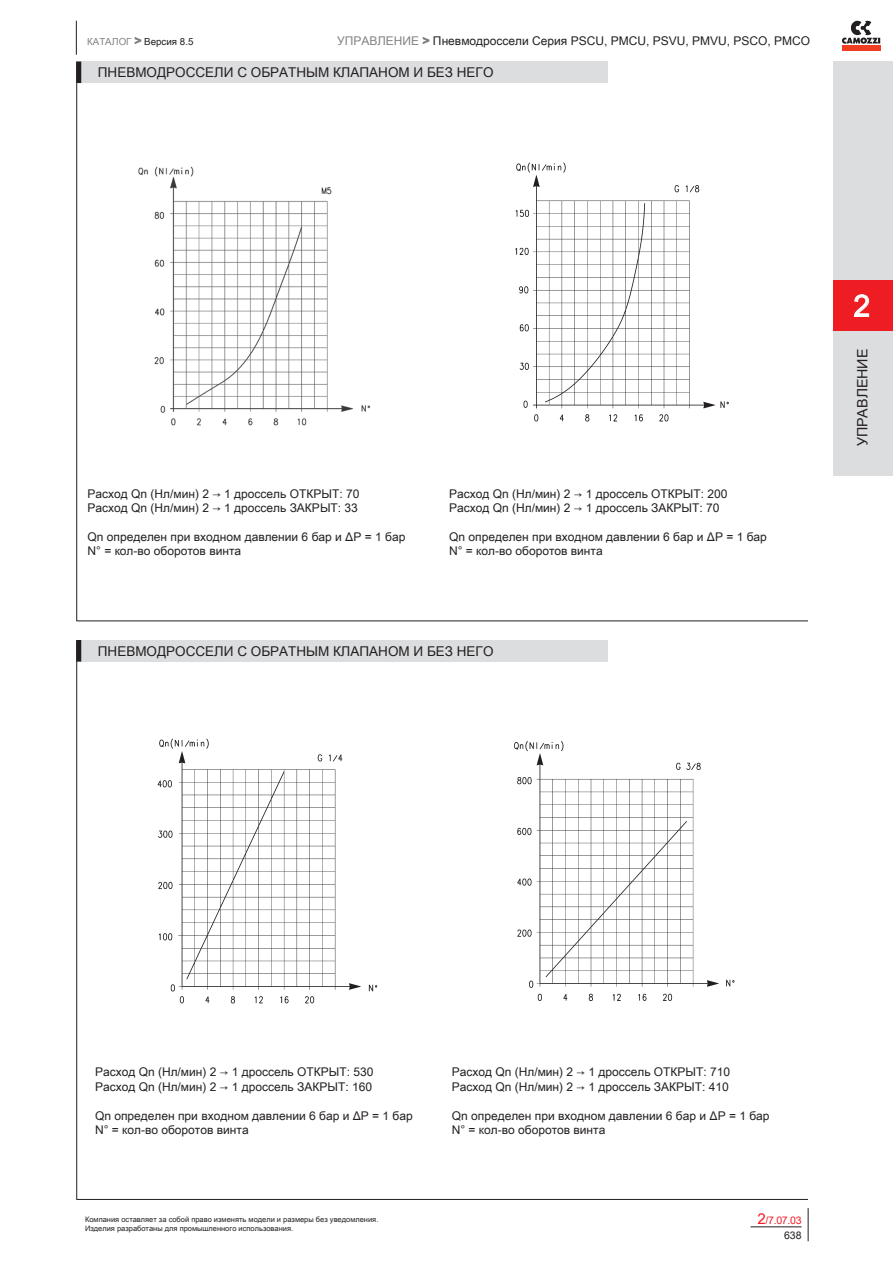
<style>
.page{position:relative;width:893px;height:1263px;background:#fff}
.page>*{position:absolute;margin:0;border:0;box-sizing:border-box;transform-origin:0 0}
.t1{font:30px "Arial Unicode MS";color:#fff}
.t2{font:14.25px "Arial Unicode MS";color:#231f20}
.t3{font:13.5px "Arial Unicode MS";color:#231f20}
.t4{font:12px/14.4px "Arial Unicode MS";color:#231f20}
.t5{font:10.5px "Arial Unicode MS";color:#ee1d23}
.t6{font:10.5px "Arial Unicode MS";color:#231f20}
.t7{font:9.75px "Arial Unicode MS";color:#231f20}
.t8{font:7.5px/9px "Arial Unicode MS";color:#231f20}
.s1{color:#808285}
.s2{font-size:12px;color:#808285}
.s3{font-size:15px}
</style>
<div class="page">
<svg style="left:423px;top:37px;width:7px;height:7px"></svg>
<svg style="left:135px;top:37px;width:6px;height:7px"></svg>
<hr style="left:808px;top:1208px;width:1px;height:33px;background:#231f20">
<hr style="left:76px;top:21px;width:1px;height:34px;background:#231f20">
<hr style="left:750px;top:1226px;width:51px;height:1px;background:#231f20">
<svg style="left:842px;top:21px;width:38px;height:23px"></svg>
<div style="left:842px;top:45px;width:38px;height:5px;background:#ef3e22"></div>
<hr style="left:77px;top:621px;width:731px;height:1px;background:#231f20">
<hr style="left:77px;top:1199px;width:731px;height:1px;background:#231f20">
<img style="left:515px;top:162px;width:214px;height:260px">
<img style="left:157px;top:738px;width:221px;height:266px">
<img style="left:514px;top:741px;width:221px;height:260px">
<img style="left:138px;top:166px;width:233px;height:260px">
<div style="left:77px;top:62px;width:531px;height:21px;background:#dcdddf"></div>
<div style="left:77px;top:62px;width:4px;height:21px;border:1px solid #231f20"></div>
<div style="left:77px;top:640px;width:531px;height:21px;background:#dcdddf"></div>
<div style="left:77px;top:640px;width:4px;height:21px;border:1px solid #231f20"></div>
<hr style="left:76px;top:62px;width:1px;height:559px;background:#231f20">
<hr style="left:76px;top:640px;width:1px;height:559px;background:#231f20">
<div style="left:833px;top:62px;width:60px;height:414px;background:#dcdddf"></div>
<div style="left:833px;top:281px;width:60px;height:50px;background:#ee1d23"></div>
<svg style="left:854px;top:294px;width:16px;height:23px"></svg>
<p class="t7" style="left:87px;top:34px;width:108px"><span class="s1">КАТАЛОГ</span> <span class="s2">&gt;</span> Версия 8.5</p>
<p class="t4" style="left:337px;top:33px;width:474px"><span class="s1">УПРАВЛЕНИЕ &gt;</span> Пневмодроссели Серия PSCU, PMCU, PSVU, PMVU, PSCO, PMCO</p>
<p class="t3" style="left:98px;top:63px;width:397px">ПНЕВМОДРОССЕЛИ С ОБРАТНЫМ КЛАПАНОМ И БЕЗ НЕГО</p>
<p class="t4" style="left:88px;top:486px;width:273px">Расход Qn (Нл/мин) 2 → 1 дроссель ОТКРЫТ: 70<br>Расход Qn (Нл/мин) 2 → 1 дроссель ЗАКРЫТ: 33</p>
<p class="t4" style="left:88px;top:529px;width:319px">Qn определен при входном давлении 6 бар и ΔP = 1 бар<br>N° = кол-во оборотов винта</p>
<p class="t4" style="left:449px;top:486px;width:280px">Расход Qn (Нл/мин) 2 → 1 дроссель ОТКРЫТ: 200<br>Расход Qn (Нл/мин) 2 → 1 дроссель ЗАКРЫТ: 70</p>
<p class="t4" style="left:449px;top:529px;width:319px">Qn определен при входном давлении 6 бар и ΔP = 1 бар<br>N° = кол-во оборотов винта</p>
<p class="t3" style="left:98px;top:641px;width:397px">ПНЕВМОДРОССЕЛИ С ОБРАТНЫМ КЛАПАНОМ И БЕЗ НЕГО</p>
<h1 class="t1" style="left:853px;top:284px;width:18px">2</h1>
<p class="t2" style="left:852px;top:446px;width:99px;rotate:-90deg">УПРАВЛЕНИЕ</p>
<h1 class="t1" style="left:859px;top:284px;width:18px">2</h1>
<p class="t2" style="left:857px;top:446px;width:99px;rotate:-90deg">УПРАВЛЕНИЕ</p>
<p class="t4" style="left:95px;top:1065px;width:280px">Расход Qn (Нл/мин) 2 → 1 дроссель ОТКРЫТ: 530<br>Расход Qn (Нл/мин) 2 → 1 дроссель ЗАКРЫТ: 160</p>
<p class="t4" style="left:95px;top:1108px;width:319px">Qn определен при входном давлении 6 бар и ΔP = 1 бар<br>N° = кол-во оборотов винта</p>
<p class="t8" style="left:85px;top:1214px;width:295px">Компания оставляет за собой право изменять модели и размеры без уведомления.<br>Изделия разработаны для промышленного использования.</p>
<p class="t4" style="left:452px;top:1065px;width:280px">Расход Qn (Нл/мин) 2 → 1 дроссель ОТКРЫТ: 710<br>Расход Qn (Нл/мин) 2 → 1 дроссель ЗАКРЫТ: 410</p>
<p class="t4" style="left:452px;top:1108px;width:319px">Qn определен при входном давлении 6 бар и ΔP = 1 бар<br>N° = кол-во оборотов винта</p>
<p class="t5" style="left:757px;top:1212px;width:46px"><span class="s3">2</span>/7.07.03</p>
<p class="t6" style="left:784px;top:1227px;width:19px">638</p>
</div>
